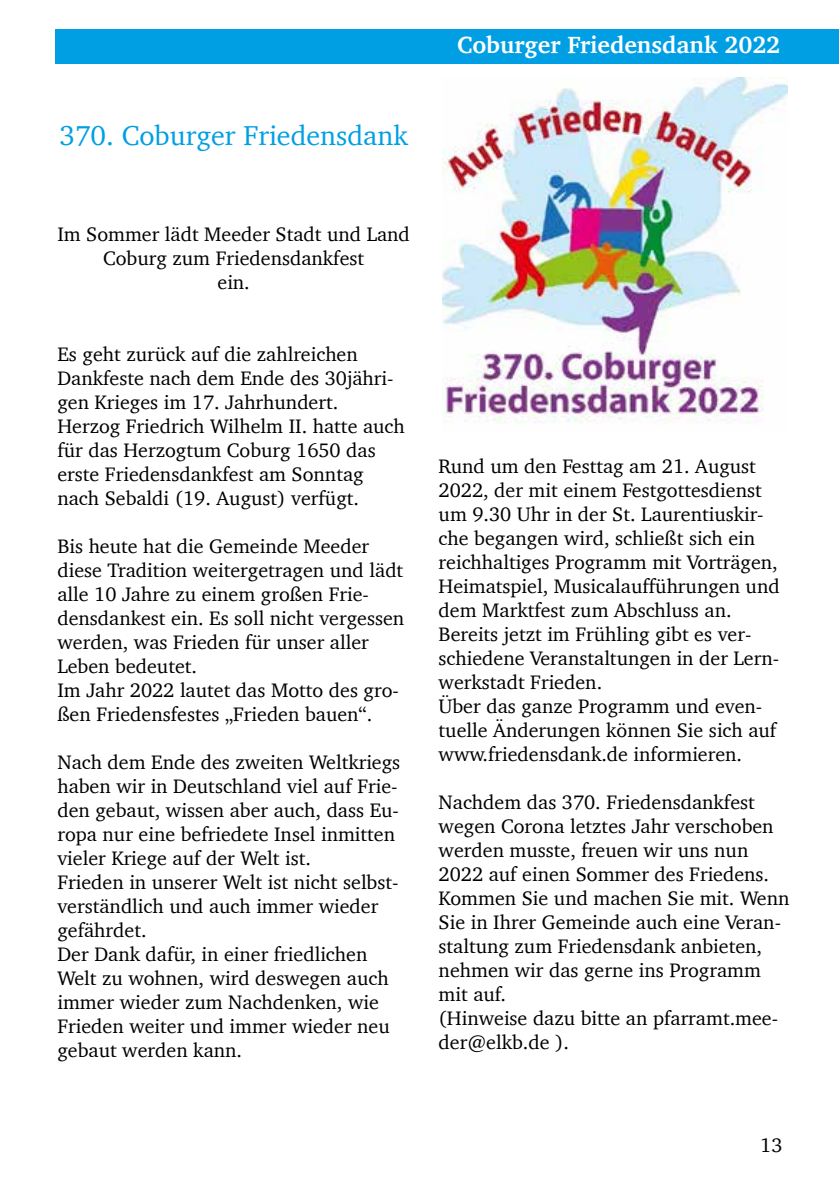
<style>
.page{position:relative;width:840px;height:1191px;background:#fff}
.page>*{position:absolute;margin:0;border:0;box-sizing:border-box;transform-origin:0 0}
.t1{font:28px "Charter";color:#009fe3}
.t2{font:700 24px "Charter";color:#fff}
.t3{font:20px/24px "Charter";color:#000}
</style>
<div class="page">
<img style="left:442px;top:77px;width:344px;height:347px">
<div style="left:56px;top:29px;width:782px;height:35px;background:#009fe3"></div>
<h1 class="t1" style="left:59px;top:111px;width:350px">370. Coburger Friedensdank</h1>
<p class="t2" style="left:457px;top:24px;width:324px">Coburger Friedensdank 2022</p>
<p class="t3" style="left:57px;top:222px;width:354px;text-align:center">Im Sommer lädt Meeder Stadt und Land<br>Coburg zum Friedensdankfest<br>ein.</p>
<p class="t3" style="left:57px;top:342px;width:349px">Es geht zurück auf die zahlreichen Dankfeste nach dem Ende des 30jähri&shy;gen Krieges im 17. Jahrhundert.<br>Herzog Friedrich Wilhelm II. hatte auch für das Herzogtum Coburg 1650 das erste Friedensdankfest am Sonntag nach Sebaldi (19. August) verfügt.</p>
<p class="t3" style="left:57px;top:534px;width:348px">Bis heute hat die Gemeinde Meeder diese Tradition weitergetragen und lädt alle 10 Jahre zu einem großen Frie&shy;densdankest ein. Es soll nicht vergessen werden, was Frieden für unser aller Leben bedeutet.<br>Im Jahr 2022 lautet das Motto des gro&shy;ßen Friedensfestes „Frieden bauen“.</p>
<p class="t3" style="left:57px;top:750px;width:344px">Nach dem Ende des zweiten Weltkriegs haben wir in Deutschland viel auf Frie&shy;den gebaut, wissen aber auch, dass Eu&shy;ropa nur eine befriedete Insel inmitten vieler Kriege auf der Welt ist.<br>Frieden in unserer Welt ist nicht selbst&shy;verständlich und auch immer wieder gefährdet.<br>Der Dank dafür, in einer friedlichen Welt zu wohnen, wird deswegen auch immer wieder zum Nachdenken, wie Frieden weiter und immer wieder neu gebaut werden kann.</p>
<p class="t3" style="left:438px;top:454px;width:342px">Rund um den Festtag am 21. August 2022, der mit einem Festgottesdienst um 9.30 Uhr in der St. Laurentiuskir&shy;che begangen wird, schließt sich ein reichhaltiges Programm mit Vorträgen, Heimatspiel, Musicalaufführungen und dem Marktfest zum Abschluss an.<br>Bereits jetzt im Frühling gibt es ver&shy;schiedene Veranstaltungen in der Lern&shy;werkstadt Frieden.<br>Über das ganze Programm und even&shy;tuelle Änderungen können Sie sich auf www.friedensdank.de informieren.</p>
<p class="t3" style="left:438px;top:790px;width:352px">Nachdem das 370. Friedensdankfest wegen Corona letztes Jahr verschoben werden musste, freuen wir uns nun<br>2022 auf einen Sommer des Friedens.<br>Kommen Sie und machen Sie mit. Wenn<br>Sie in Ihrer Gemeinde auch eine Veran&shy;staltung zum Friedensdank anbieten, nehmen wir das gerne ins Programm mit auf.<br>(Hinweise dazu bitte an pfarramt.mee&shy;der@elkb.de ).</p>
<p class="t3" style="left:759px;top:1132px;width:24px">13</p>
</div>
